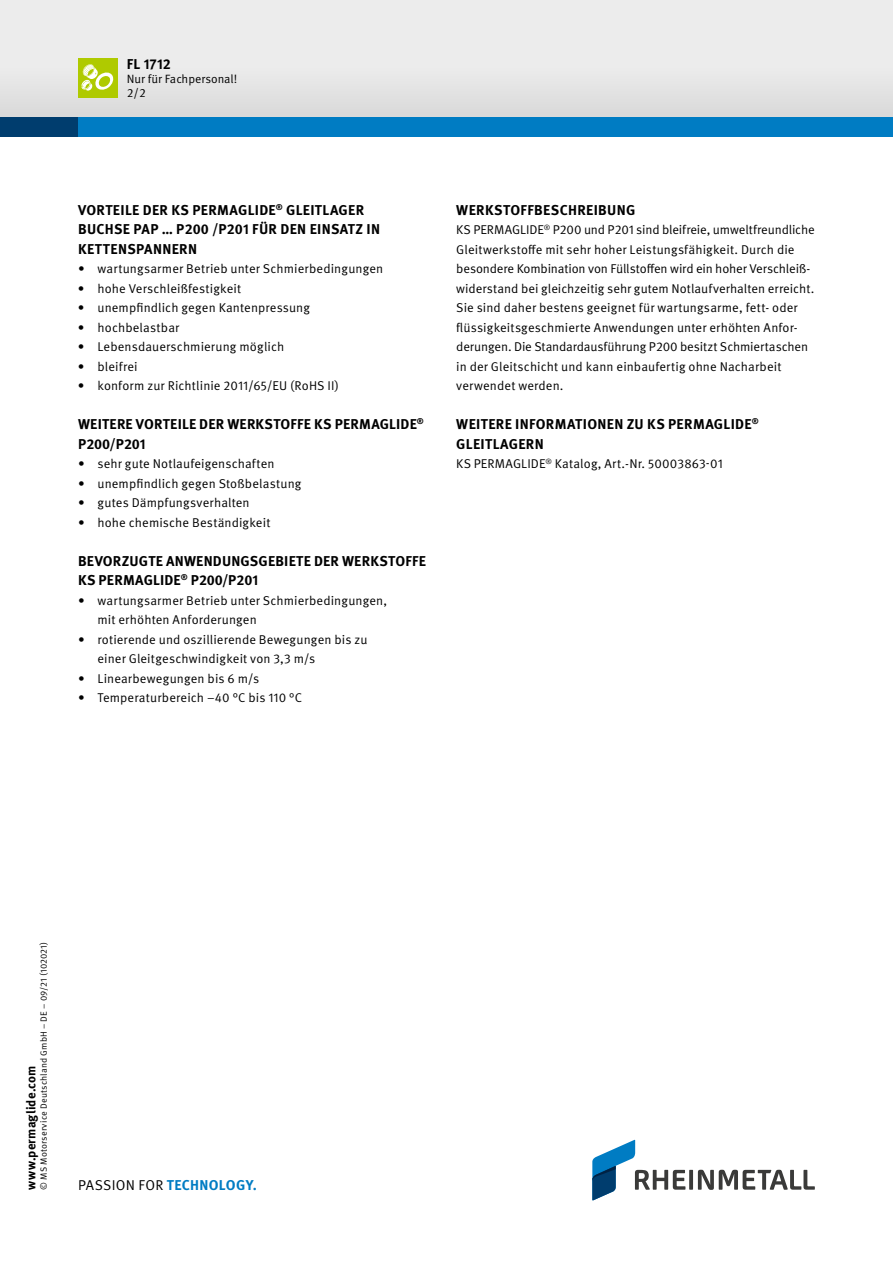
<style>
.page{position:relative;width:893px;height:1263px;background:#fff}
.page>*{position:absolute;margin:0;border:0;box-sizing:border-box;transform-origin:0 0}
.t1{font:700 14.25px/19.5px "Meta Pro";letter-spacing:.02em;color:#000}
.t2{font:700 14.25px "Meta Pro";letter-spacing:.02em;color:#007cc3}
.t3{font:12.75px/19.5px "Meta Pro";letter-spacing:.005em;color:#000}
.t4{font:700 12.75px "Meta Pro";letter-spacing:.01em;color:#000}
.t5{font:12px "Meta Pro";color:#000}
.t6{font:9px "Meta Pro";letter-spacing:.025em;color:#000}
.s1{font-weight:400;color:#000}
</style>
<div class="page">
<div style="left:0;top:0;width:893px;height:127px;background:#ececec"></div>
<div style="left:0;top:68px;width:893px;height:49px;background:#e2e2e2"></div>
<div style="left:0;top:117px;width:893px;height:19px;background:#003d6e"></div>
<div style="left:78px;top:117px;width:815px;height:19px;background:#007cc3"></div>
<div style="left:78px;top:58px;width:39px;height:39px;background:#afca00"></div>
<svg style="left:81px;top:64px;width:33px;height:27px"></svg>
<svg style="left:592px;top:1140px;width:223px;height:60px"></svg>
<p class="t1" style="left:127px;top:55px;width:46px">FL 1712</p>
<p class="t5" style="left:127px;top:85px;width:21px">2/2</p>
<p class="t5" style="left:127px;top:72px;width:112px">Nur für Fachpersonal!</p>
<p class="t1" style="left:78px;top:200px;width:304px">VORTEILE DER KS PERMAGLIDE<sup>®</sup> GLEITLAGER<br>BUCHSE PAP … P200 /P201 FÜR DEN EINSATZ IN<br>KETTENSPANNERN</p>
<p class="t3" style="left:78px;top:259px;width:307px">• wartungsarmer Betrieb unter Schmierbedingungen</p>
<p class="t3" style="left:78px;top:278px;width:165px">• hohe Verschleißfestigkeit</p>
<p class="t3" style="left:78px;top:298px;width:234px">• unempfindlich gegen Kantenpressung</p>
<p class="t3" style="left:78px;top:317px;width:103px">• hochbelastbar</p>
<p class="t3" style="left:78px;top:337px;width:208px">• Lebensdauerschmierung möglich</p>
<p class="t3" style="left:78px;top:356px;width:61px">• bleifrei</p>
<p class="t3" style="left:78px;top:376px;width:263px">• konform zur Richtlinie 2011/65/EU (RoHS II)</p>
<p class="t1" style="left:78px;top:414px;width:347px">WEITERE VORTEILE DER WERKSTOFFE KS PERMAGLIDE<sup>®<br></sup>P200/P201</p>
<p class="t3" style="left:78px;top:454px;width:198px">• sehr gute Notlaufeigenschaften</p>
<p class="t3" style="left:78px;top:473px;width:225px">• unempfindlich gegen Stoßbelastung</p>
<p class="t3" style="left:78px;top:493px;width:173px">• gutes Dämpfungsverhalten</p>
<p class="t3" style="left:78px;top:512px;width:194px">• hohe chemische Beständigkeit</p>
<p class="t1" style="left:78px;top:551px;width:349px">BEVORZUGTE ANWENDUNGSGEBIETE DER WERKSTOFFE<br>KS PERMAGLIDE<sup>®</sup> P200/P201</p>
<p class="t3" style="left:97px;top:590px;width:291px;text-indent:-19px">• wartungsarmer Betrieb unter Schmierbedingungen, mit erhöhten Anforderungen</p>
<p class="t3" style="left:97px;top:629px;width:271px;text-indent:-19px">• rotierende und oszillierende Bewegungen bis zu einer Gleitgeschwindigkeit von 3,3 m/s</p>
<p class="t3" style="left:78px;top:668px;width:183px">• Linearbewegungen bis 6 m/s</p>
<p class="t3" style="left:78px;top:688px;width:225px">• Temperaturbereich –40 °C bis 110 °C</p>
<p class="t1" style="left:456px;top:200px;width:180px">WERKSTOFFBESCHREIBUNG</p>
<p class="t3" style="left:456px;top:220px;width:360px">KS PERMAGLIDE<sup>®</sup> P200 und P201 sind bleifreie, umweltfreundliche Gleitwerkstoffe mit sehr hoher Leistungsfähigkeit. Durch die besondere Kombination von Füllstoffen wird ein hoher Verschleiß&shy;widerstand bei gleichzeitig sehr gutem Notlaufverhalten erreicht.<br>Sie sind daher bestens geeignet für wartungsarme, fett- oder flüssigkeitsgeschmierte Anwendungen unter erhöhten Anfor&shy;derungen. Die Standardausführung P200 besitzt Schmiertaschen in der Gleitschicht und kann einbaufertig ohne Nacharbeit verwendet werden.</p>
<p class="t1" style="left:456px;top:414px;width:304px">WEITERE INFORMATIONEN ZU KS PERMAGLIDE<sup>®<br></sup>GLEITLAGERN</p>
<p class="t3" style="left:456px;top:454px;width:268px">KS PERMAGLIDE<sup>®</sup> Katalog, Art.-Nr. 50003863-01</p>
<p class="t6" style="left:38px;top:1189px;width:249px;rotate:-90deg">© MS Motorservice Deutschland GmbH – DE – 09/21 (102021)</p>
<p class="t4" style="left:23px;top:1189px;width:125px;rotate:-90deg">www.permaglide.com</p>
<p class="t2" style="left:78px;top:1176px;width:180px"><span class="s1">PASSION FOR</span> TECHNOLOGY.</p>
</div>
